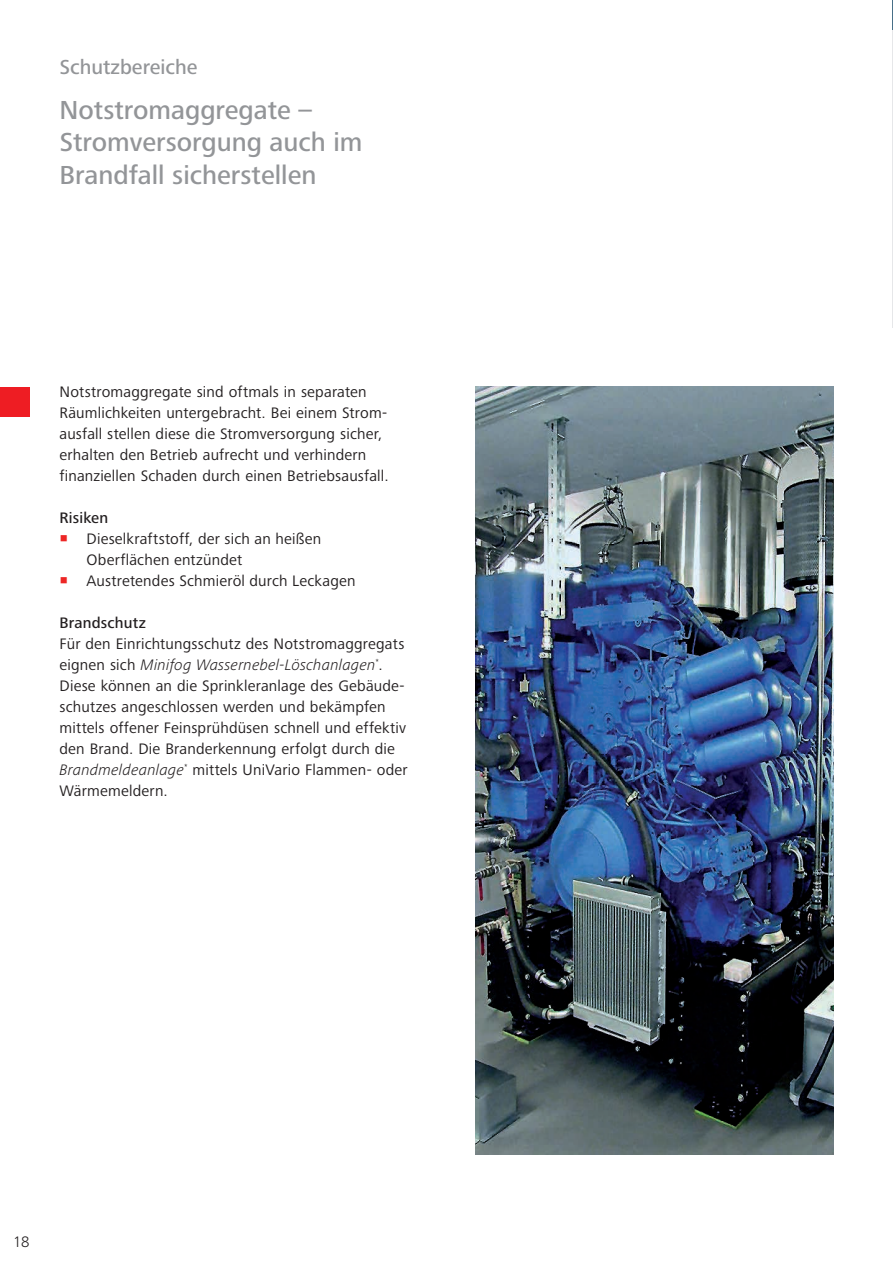
<style>
.page{position:relative;width:893px;height:1263px;background:#fff}
.page>*{position:absolute;margin:0;border:0;box-sizing:border-box;transform-origin:0 0}
.t1{font:500 27px/32.4px "Frutiger Next Pro";color:#939598}
.t2{font:500 21px "Frutiger Next Pro";color:#939598}
.t3{font:15.75px/21px "Frutiger Next Pro";letter-spacing:.01em;color:#231f20}
.t4{font:500 15.75px "Frutiger Next Pro";letter-spacing:.01em;color:#231f20}
.t5{font:300 15.75px "Frutiger Next Pro";color:#231f20}
.s1{font-weight:300;font-style:italic}
</style>
<div class="page">
<img style="left:476px;top:387px;width:357px;height:767px">
<div style="left:0;top:387px;width:30px;height:30px;background:#ee1d23"></div>
<h2 class="t2" style="left:60px;top:55px;width:140px">Schutzbereiche</h2>
<h1 class="t1" style="left:60px;top:94px;width:305px">Notstromaggregate –<br>Stromversorgung auch im<br>Brandfall sicherstellen</h1>
<p class="t3" style="left:60px;top:381px;width:331px">Notstromaggregate sind oftmals in separaten Räumlichkeiten untergebracht. Bei einem Strom&shy;ausfall stellen diese die Stromversorgung sicher, erhalten den Betrieb aufrecht und verhindern finanziellen Schaden durch einen Betriebsausfall.</p>
<p class="t4" style="left:60px;top:509px;width:50px">Risiken</p>
<p class="t3" style="left:87px;top:528px;width:271px">Dieselkraftstoff, der sich an heißen<br>Oberflächen entzündet<br>Austretendes Schmieröl durch Leckagen</p>
<p class="t4" style="left:60px;top:614px;width:88px">Brandschutz</p>
<p class="t3" style="left:60px;top:633px;width:350px">Für den Einrichtungsschutz des Notstromaggregats eignen sich <span class="s1">Minifog Wassernebel-Löschanlagen</span><sup>*</sup>.<br>Diese können an die Sprinkleranlage des Gebäude&shy;schutzes angeschlossen werden und bekämpfen mittels offener Feinsprühdüsen schnell und effektiv den Brand. Die Branderkennung erfolgt durch die <span class="s1">Brandmeldeanlage</span><sup>*</sup> mittels UniVario Flammen- oder Wärmemeldern.</p>
<p class="t5" style="left:13px;top:1233px;width:18px">18</p>
</div>
